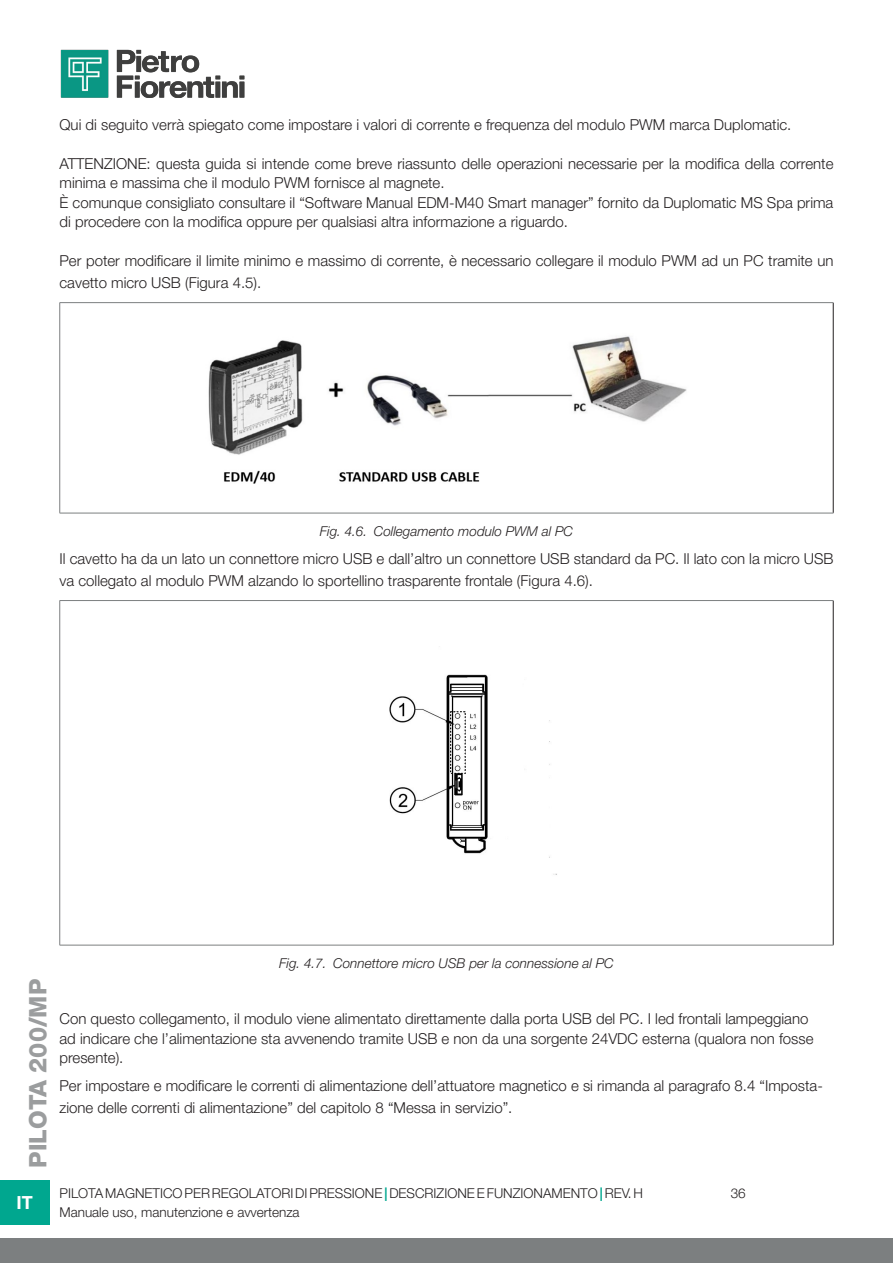
<style>
.page{position:relative;width:893px;height:1263px;background:#fff}
.page>*{position:absolute;margin:0;border:0;box-sizing:border-box;transform-origin:0 0}
.t1{font:800 24px "Helvetica Neue LT Pro";color:#9b9d9e}
.t2{font:700 18px "Helvetica Neue LT Pro";color:#fff}
.Corpo_Testo_Helvetica_Neue_LT_Pro_45_Lig{font:300 15px/19.5px "Helvetica Neue LT Pro";color:#231f20}
.t3{font:300 13.5px "Helvetica Neue LT Pro";color:#231f20}
.t4{font:italic 300 13.5px "Helvetica Neue LT Pro";color:#231f20}
.s1{font-weight:700;color:#00a78f}
</style>
<div class="page">
<img style="left:60px;top:49px;width:185px;height:49px">
<div style="left:0;top:1238px;width:893px;height:25px;background:#7c7f80"></div>
<div style="left:0;top:1180px;width:50px;height:45px;background:#00a78f"></div>
<hr style="left:833px;top:303px;width:1px;height:210px;background:#231f20">
<hr style="left:60px;top:302px;width:773px;height:1px;background:#7c7f80">
<hr style="left:59px;top:303px;width:1px;height:210px;background:#7c7f80">
<hr style="left:60px;top:513px;width:773px;height:1px;background:#7c7f80">
<img style="left:208px;top:336px;width:479px;height:148px">
<hr style="left:833px;top:601px;width:1px;height:344px;background:#231f20">
<hr style="left:60px;top:600px;width:773px;height:1px;background:#7c7f80">
<hr style="left:59px;top:601px;width:1px;height:344px;background:#7c7f80">
<hr style="left:60px;top:945px;width:773px;height:1px;background:#7c7f80">
<img style="left:389px;top:674px;width:168px;height:201px">
<p class="Corpo_Testo_Helvetica_Neue_LT_Pro_45_Lig" style="left:60px;top:114px;width:733px">Qui di seguito verrà spiegato come impostare i valori di corrente e frequenza del modulo PWM marca Duplomatic.</p>
<p class="Corpo_Testo_Helvetica_Neue_LT_Pro_45_Lig" style="left:60px;top:153px;width:775px">ATTENZIONE: questa guida si intende come breve riassunto delle operazioni necessarie per la modifica della corrente minima e massima che il modulo PWM fornisce al magnete.</p>
<p class="Corpo_Testo_Helvetica_Neue_LT_Pro_45_Lig" style="left:60px;top:192px;width:775px">È comunque consigliato consultare il “Software Manual EDM-M40 Smart manager” fornito da Duplomatic MS Spa prima di procedere con la modifica oppure per qualsiasi altra informazione a riguardo.</p>
<p class="Corpo_Testo_Helvetica_Neue_LT_Pro_45_Lig" style="left:60px;top:250px;width:775px;line-height:21.6px">Per poter modificare il limite minimo e massimo di corrente, è necessario collegare il modulo PWM ad un PC tramite un cavetto micro USB (Figura 4.5).</p>
<p class="t4" style="left:320px;top:523px;width:255px">Fig. 4.6. Collegamento modulo PWM al PC</p>
<p class="Corpo_Testo_Helvetica_Neue_LT_Pro_45_Lig" style="left:60px;top:548px;width:775px;line-height:21.6px">Il cavetto ha da un lato un connettore micro USB e dall’altro un connettore USB standard da PC. Il lato con la micro USB va collegato al modulo PWM alzando lo sportellino trasparente frontale (Figura 4.6).</p>
<h1 class="t1" style="left:24px;top:1168px;width:190px;rotate:-90deg">PILOTA 200/MP</h1>
<p class="t2" style="left:17px;top:1191px;width:18px">IT</p>
<p class="t4" style="left:279px;top:955px;width:336px">Fig. 4.7. Connettore micro USB per la connessione al PC</p>
<p class="Corpo_Testo_Helvetica_Neue_LT_Pro_45_Lig" style="left:60px;top:1009px;width:755px">Con questo collegamento, il modulo viene alimentato direttamente dalla porta USB del PC. I led frontali lampeggiano ad indicare che l’alimentazione sta avvenendo tramite USB e non da una sorgente 24VDC esterna (qualora non fosse presente).</p>
<p class="Corpo_Testo_Helvetica_Neue_LT_Pro_45_Lig" style="left:60px;top:1075px;width:765px;line-height:21.6px">Per impostare e modificare le correnti di alimentazione dell’attuatore magnetico e si rimanda al paragrafo 8.4 “Imposta&shy;zione delle correnti di alimentazione” del capitolo 8 “Messa in servizio”.</p>
<p class="t3" style="left:60px;top:1185px;width:585px">PILOTA MAGNETICO PER REGOLATORI DI PRESSIONE <span class="s1">|</span> DESCRIZIONE E FUNZIONAMENTO <span class="s1">|</span> REV. H</p>
<p class="t3" style="left:60px;top:1204px;width:242px">Manuale uso, manutenzione e avvertenza</p>
<p class="t3" style="left:731px;top:1185px;width:17px">36</p>
</div>
